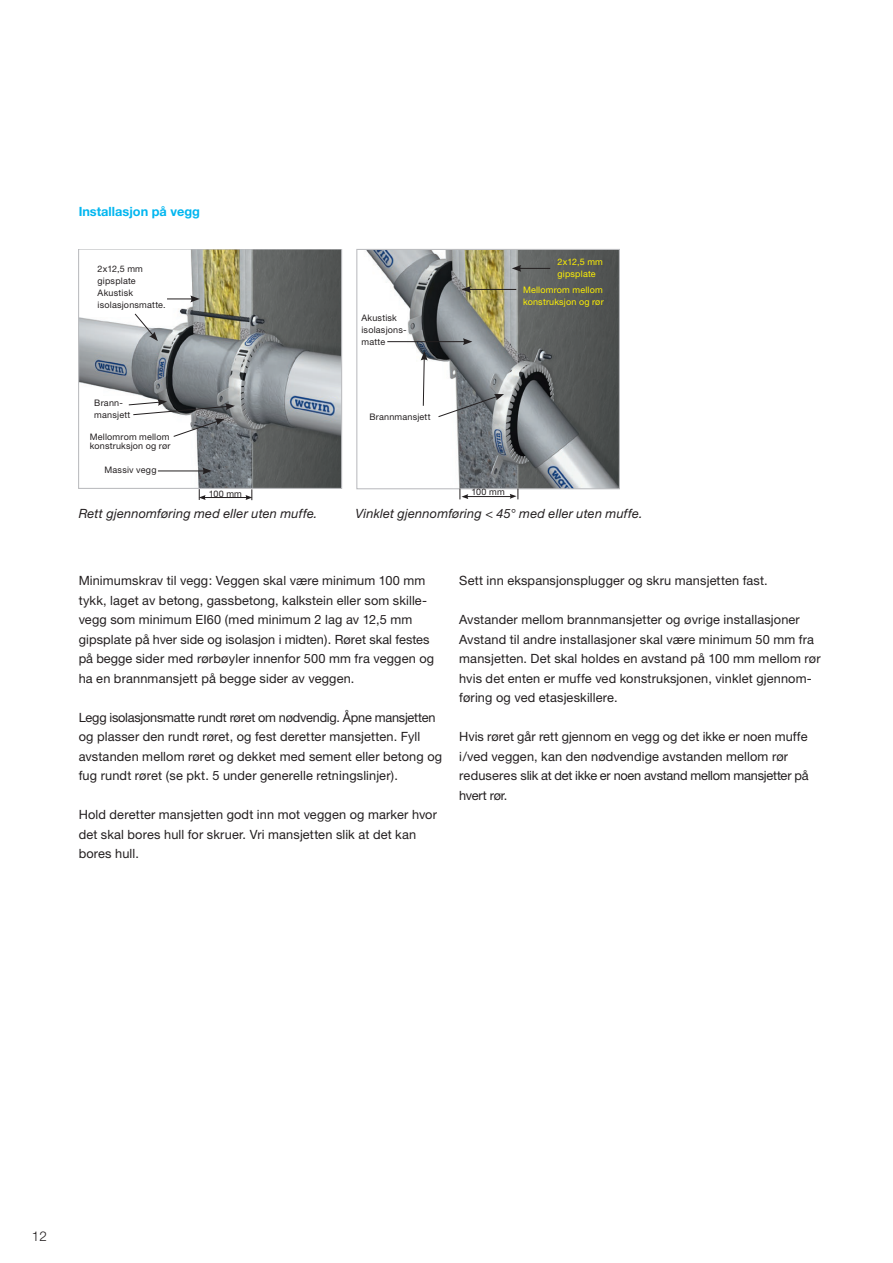
<style>
.page{position:relative;width:893px;height:1263px;background:#fff}
.page>*{position:absolute;margin:0;border:0;box-sizing:border-box;transform-origin:0 0}
.t1{font:300 13.5px "Helvetica Neue";color:#231f20}
.Body_text{font:12.75px/19.5px "Helvetica Neue";letter-spacing:.01em;color:#231f20}
.Caption_text{font:italic 12.75px "Helvetica Neue";letter-spacing:.015em;color:#231f20}
.Caption_text-2{font:700 12.75px "Helvetica Neue";color:#00b6f0}
.Brødtekst_Overskrift{font:9px/12px "Helvetica Neue";letter-spacing:.02em;color:#231f20}
.Brødtekst_Overskrift-2{font:9px/12px "Helvetica Neue";letter-spacing:.02em;color:#fff101}
.Body_No_Line{font:9px/12px "Helvetica Neue";letter-spacing:.025em;color:#231f20}
</style>
<div class="page">
<img style="left:366px;top:251px;width:252px;height:236px">
<div style="left:356px;top:249px;width:264px;height:240px;border:1px solid #bcbdc0"></div>
<hr style="left:466px;top:496px;width:46px;height:1px;background:#231f20">
<svg style="left:510px;top:489px;width:9px;height:10px"></svg>
<svg style="left:460px;top:489px;width:8px;height:10px"></svg>
<img style="left:80px;top:251px;width:260px;height:236px">
<div style="left:78px;top:249px;width:264px;height:240px;border:1px solid #bcbdc0"></div>
<hr style="left:204px;top:497px;width:43px;height:1px;background:#231f20">
<svg style="left:199px;top:489px;width:7px;height:11px"></svg>
<svg style="left:245px;top:489px;width:8px;height:11px"></svg>
<svg style="left:134px;top:313px;width:24px;height:28px"></svg>
<svg style="left:167px;top:295px;width:33px;height:7px"></svg>
<hr style="left:519px;top:268px;width:31px;height:1px;background:#231f20">
<svg style="left:512px;top:265px;width:9px;height:7px"></svg>
<hr style="left:468px;top:289px;width:48px;height:1px;background:#231f20">
<svg style="left:461px;top:286px;width:10px;height:7px"></svg>
<hr style="left:158px;top:471px;width:47px;height:1px;background:#231f20">
<svg style="left:202px;top:467px;width:10px;height:7px"></svg>
<svg style="left:438px;top:394px;width:66px;height:24px"></svg>
<hr style="left:387px;top:341px;width:78px;height:1px;background:#231f20">
<svg style="left:463px;top:338px;width:9px;height:7px"></svg>
<svg style="left:421px;top:351px;width:7px;height:56px"></svg>
<svg style="left:128px;top:399px;width:107px;height:38px"></svg>
<p class="Caption_text-2" style="left:79px;top:204px;width:123px">Installasjon på vegg</p>
<p class="Brødtekst_Overskrift" style="left:98px;top:263px;width:70px">2x12,5 mm gipsplate<br>Akustisk isolasjonsmatte.</p>
<p class="Body_No_Line" style="left:94px;top:397px;width:38px">Brann&shy;mansjett</p>
<p class="Brødtekst_Overskrift" style="left:90px;top:432px;width:82px;line-height:9px">Mellomrom mellom konstruksjon og rør</p>
<p class="Brødtekst_Overskrift" style="left:105px;top:464px;width:53px">Massiv vegg</p>
<p class="Brødtekst_Overskrift" style="left:209px;top:487px;width:35px">100 mm</p>
<p class="Brødtekst_Overskrift" style="left:361px;top:312px;width:47px">Akustisk isolasjons&shy;matte</p>
<p class="Brødtekst_Overskrift" style="left:369px;top:410px;width:63px">Brannmansjett</p>
<p class="Brødtekst_Overskrift-2" style="left:558px;top:256px;width:47px">2x12,5 mm gipsplate</p>
<p class="Brødtekst_Overskrift-2" style="left:523px;top:284px;width:82px">Mellomrom mellom konstruksjon og rør</p>
<p class="Brødtekst_Overskrift" style="left:471px;top:486px;width:35px">100 mm</p>
<p class="Caption_text" style="left:79px;top:505px;width:240px">Rett gjennomføring med eller uten muffe.</p>
<p class="Caption_text" style="left:355px;top:505px;width:289px">Vinklet gjennomføring &lt; 45° med eller uten muffe.</p>
<p class="Body_text" style="left:79px;top:571px;width:357px">Minimumskrav til vegg: Veggen skal være minimum 100 mm tykk, laget av betong, gassbetong, kalkstein eller som skille&shy;vegg som minimum EI60 (med minimum 2 lag av 12,5 mm gipsplate på hver side og isolasjon i midten). Røret skal festes på begge sider med rørbøyler innenfor 500 mm fra veggen og ha en brannmansjett på begge sider av veggen.</p>
<p class="Body_text" style="left:79px;top:707px;width:365px">Legg isolasjonsmatte rundt røret om nødvendig. Åpne mansjetten og plasser den rundt røret, og fest deretter mansjetten. Fyll avstanden mellom røret og dekket med sement eller betong og fug rundt røret (se pkt. 5 under generelle retningslinjer).</p>
<p class="Body_text" style="left:79px;top:805px;width:360px">Hold deretter mansjetten godt inn mot veggen og marker hvor det skal bores hull for skruer. Vri mansjetten slik at det kan bores hull.</p>
<p class="Body_text" style="left:459px;top:571px;width:310px">Sett inn ekspansjonsplugger og skru mansjetten fast.</p>
<p class="Body_text" style="left:459px;top:610px;width:342px">Avstander mellom brannmansjetter og øvrige installasjoner</p>
<p class="Body_text" style="left:459px;top:629px;width:363px">Avstand til andre installasjoner skal være minimum 50 mm fra mansjetten. Det skal holdes en avstand på 100 mm mellom rør hvis det enten er muffe ved konstruksjonen, vinklet gjennom&shy;føring og ved etasjeskillere.</p>
<p class="Body_text" style="left:459px;top:727px;width:351px">Hvis røret går rett gjennom en vegg og det ikke er noen muffe i/ved veggen, kan den nødvendige avstanden mellom rør reduseres slik at det ikke er noen avstand mellom mansjetter på hvert rør.</p>
<p class="t1" style="left:32px;top:1227px;width:17px">12</p>
</div>
